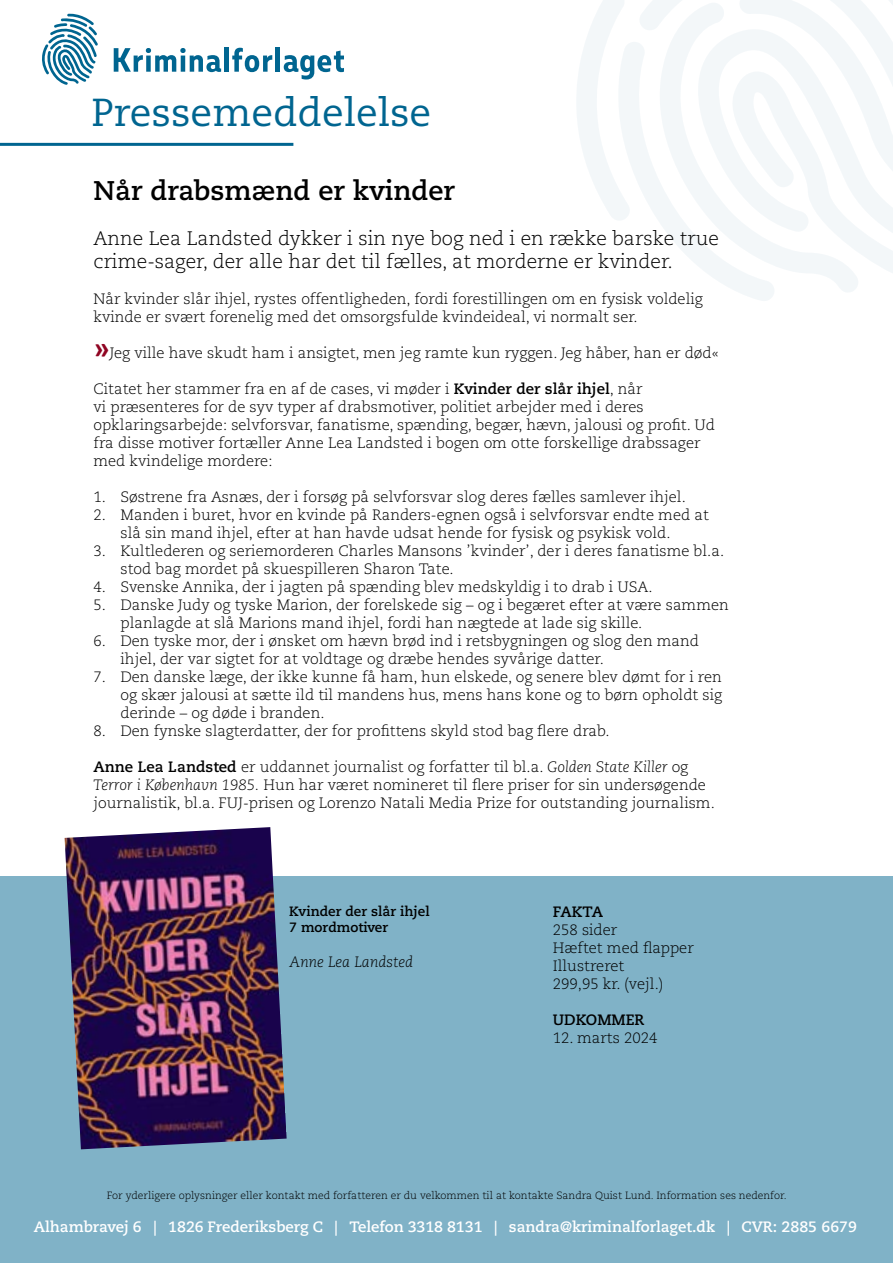
<style>
.page{position:relative;width:893px;height:1263px;background:#fff}
.page>*{position:absolute;margin:0;border:0;box-sizing:border-box;transform-origin:0 0}
.t1{font:39px "Caecilia LT Std";color:#006590}
.t2{font:700 27px "Caecilia LT Std";color:#000}
.t3{font:300 19.5px/22.5px "Caecilia LT Std";color:#000}
.t4{font:300 15px/18px "Caecilia LT Std";color:#000}
.t5{font:700 15px "Caecilia LT Std";color:#fff}
.t6{font:italic 300 15px "Caecilia LT Std";color:#000}
.t7{font:700 15px "Caecilia LT Std";color:#000}
.t8{font:700 13.5px/16.5px "Caecilia LT Std";color:#000}
.t9{font:300 10.5px "Caecilia LT Std";color:#000}
.s1{font-family:"Calibri";font-weight:700;font-size:30px;color:#900523}
.s2{font-weight:700}
.s3{font-style:italic}
</style>
<div class="page">
<svg style="left:577px;top:0;width:316px;height:301px"></svg>
<div style="left:0;top:876px;width:893px;height:387px;background:#80b2c7"></div>
<svg style="left:114px;top:48px;width:107px;height:24px"></svg>
<div style="left:224px;top:47px;width:5px;height:25px;background:#006590"></div>
<svg style="left:232px;top:48px;width:40px;height:24px"></svg>
<hr style="left:276px;top:47px;width:4px;height:25px;background:#006590">
<svg style="left:284px;top:51px;width:60px;height:29px"></svg>
<svg style="left:42px;top:14px;width:56px;height:71px"></svg>
<hr style="left:0;top:143px;width:293px;height:3px;background:#006590">
<img style="left:65px;top:827px;width:222px;height:322px">
<h1 class="t1" style="left:91px;top:90px;width:341px">Pressemeddelelse</h1>
<h2 class="t2" style="left:94px;top:175px;width:363px">Når drabsmænd er kvinder</h2>
<h3 class="t3" style="left:94px;top:228px;width:627px">Anne Lea Landsted dykker i sin nye bog ned i en række barske true crime-sager, der alle har det til fælles, at morderne er kvinder.</h3>
<p class="t4" style="left:94px;top:290px;width:611px">Når kvinder slår ihjel, rystes offentligheden, fordi forestillingen om en fysisk voldelig kvinde er svært forenelig med det omsorgsfulde kvindeideal, vi normalt ser.</p>
<p class="t4" style="left:94px;top:344px;width:627px"><span class="s1">»</span>Jeg ville have skudt ham i ansigtet, men jeg ramte kun ryggen. Jeg håber, han er død«</p>
<p class="t4" style="left:94px;top:380px;width:623px">Citatet her stammer fra en af de cases, vi møder i <span class="s2">Kvinder der slår ihjel</span>, når<br>vi præsenteres for de syv typer af drabsmotiver, politiet arbejder med i deres opklaringsarbejde: selvforsvar, fanatisme, spænding, begær, hævn, jalousi og profit. Ud fra disse motiver fortæller Anne Lea Landsted i bogen om otte forskellige drabssager med kvindelige mordere:</p>
<p class="t4" style="left:94px;top:488px;width:594px">1. Søstrene fra Asnæs, der i forsøg på selvforsvar slog deres fælles samlever ihjel.</p>
<p class="t4" style="left:121px;top:506px;width:590px;text-indent:-27px">2. Manden i buret, hvor en kvinde på Randers-egnen også i selvforsvar endte med at slå sin mand ihjel, efter at han havde udsat hende for fysisk og psykisk vold.</p>
<p class="t4" style="left:121px;top:542px;width:605px;text-indent:-27px">3. Kultlederen og seriemorderen Charles Mansons ’kvinder’, der i deres fanatisme bl.a. stod bag mordet på skuespilleren Sharon Tate.</p>
<p class="t4" style="left:94px;top:578px;width:560px">4. Svenske Annika, der i jagten på spænding blev medskyldig i to drab i USA.</p>
<p class="t4" style="left:121px;top:596px;width:610px;text-indent:-27px">5. Danske Judy og tyske Marion, der forelskede sig – og i begæret efter at være sammen planlagde at slå Marions mand ihjel, fordi han nægtede at lade sig skille.</p>
<p class="t4" style="left:121px;top:632px;width:580px;text-indent:-27px">6. Den tyske mor, der i ønsket om hævn brød ind i retsbygningen og slog den mand ihjel, der var sigtet for at voldtage og dræbe hendes syvårige datter.</p>
<p class="t4" style="left:121px;top:668px;width:603px;text-align:justify;text-indent:-27px">7. Den danske læge, der ikke kunne få ham, hun elskede, og senere blev dømt for i ren og skær jalousi at sætte ild til mandens hus, mens hans kone og to børn opholdt sig derinde – og døde i branden.</p>
<p class="t4" style="left:94px;top:722px;width:518px">8. Den fynske slagterdatter, der for profittens skyld stod bag flere drab.</p>
<p class="t4" style="left:94px;top:758px;width:623px"><span class="s2">Anne Lea Landsted</span> er uddannet journalist og forfatter til bl.a. <span class="s3">Golden State Killer</span> og<br><span class="s3">Terror i København 1985.</span> Hun har været nomineret til flere priser for sin undersøgende journalistik, bl.a. FUJ-prisen og Lorenzo Natali Media Prize for outstanding journalism.</p>
<p class="t8" style="left:289px;top:903px;width:142px">Kvinder der slår ihjel<br>7 mordmotiver</p>
<p class="t6" style="left:289px;top:953px;width:125px">Anne Lea Landsted</p>
<p class="t7" style="left:553px;top:903px;width:52px">FAKTA</p>
<p class="t4" style="left:553px;top:921px;width:142px">258 sider<br>Hæftet med flapper<br>Illustreret<br>299,95 kr. (vejl.)</p>
<p class="t7" style="left:553px;top:1011px;width:93px">UDKOMMER</p>
<p class="t4" style="left:553px;top:1029px;width:106px">12. marts 2024</p>
<p class="t9" style="left:107px;top:1189px;width:681px">For yderligere oplysninger eller kontakt med forfatteren er du velkommen til at kontakte Sandra Quist Lund. Information ses nedenfor.</p>
<p class="t5" style="left:34px;top:1218px;width:825px">Alhambravej 6 | 1826 Frederiksberg C | Telefon 3318 8131 | sandra@kriminalforlaget.dk | CVR: 2885 6679</p>
</div>
